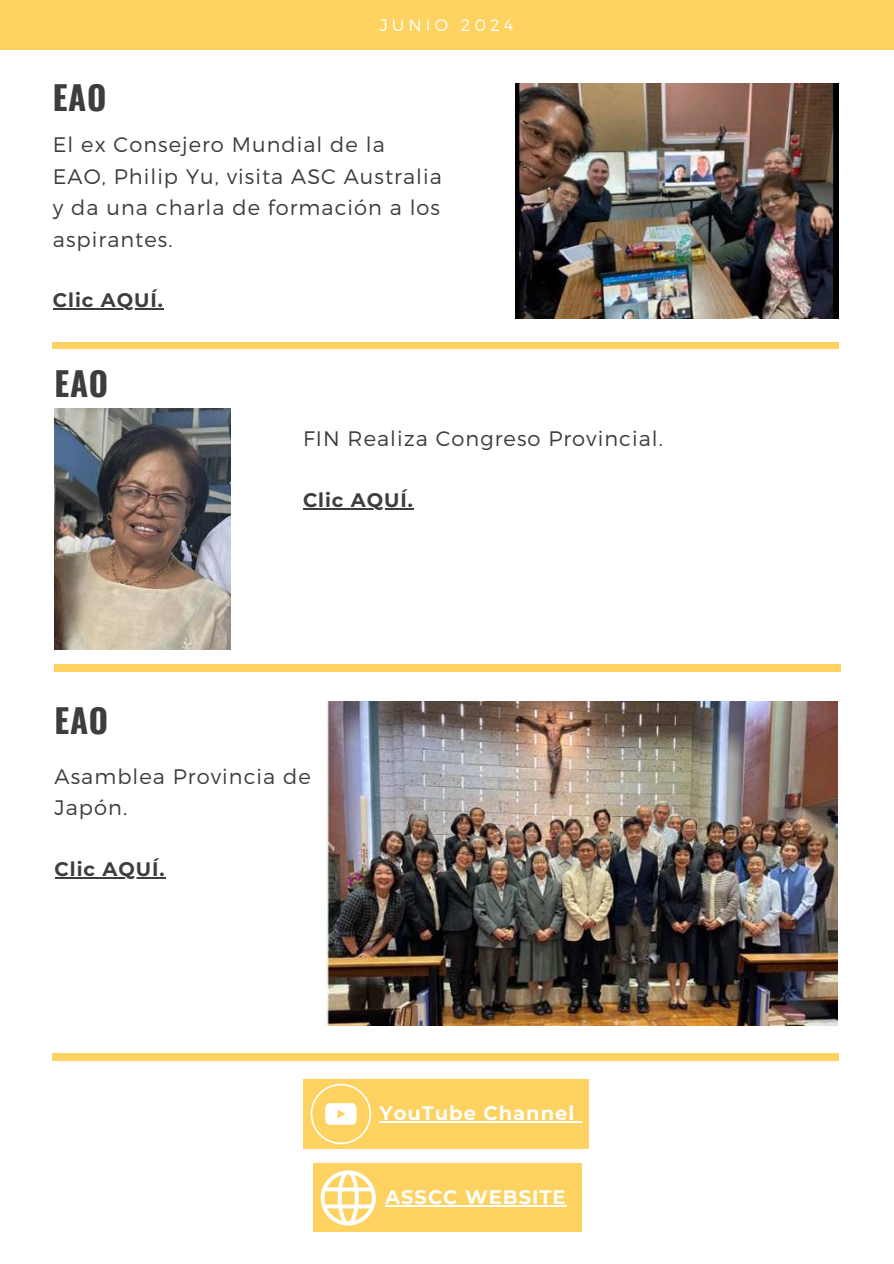
<style>
.page{position:relative;width:894px;height:1264px;background:#fff}
.page>*{position:absolute;margin:0;border:0;box-sizing:border-box;transform-origin:0 0}
.t1{font:700 33px "Oswald";letter-spacing:.02em;color:#3d3d3d}
.t2{font:300 21px/31.5px "Montserrat";letter-spacing:.05em;color:#3d3d3d}
.t3{font:700 19.5px "Montserrat";letter-spacing:.05em;color:#3d3d3d}
.t4{font:700 19.5px "Montserrat";letter-spacing:.05em;color:#fff}
.t5{font:300 16.5px "Montserrat";letter-spacing:.25em;color:#fff}
</style>
<div class="page">
<div style="left:0;top:0;width:893px;height:50px;background:#fdd260"></div>
<div style="left:52px;top:342px;width:786px;height:7px;background:#fdd260"></div>
<div style="left:54px;top:664px;width:786px;height:7px;background:#fdd260"></div>
<div style="left:52px;top:1053px;width:786px;height:7px;background:#fdd260"></div>
<div style="left:313px;top:1163px;width:268px;height:68px;background:#fdd260"></div>
<svg style="left:320px;top:1170px;width:56px;height:55px"></svg>
<hr style="left:385px;top:1205px;width:181px;height:1px;background:#fff">
<div style="left:303px;top:1079px;width:285px;height:69px;background:#fdd260"></div>
<hr style="left:379px;top:1121px;width:196px;height:1px;background:#fff">
<svg style="left:310px;top:1083px;width:61px;height:61px"></svg>
<img style="left:515px;top:84px;width:323px;height:235px">
<img style="left:55px;top:409px;width:175px;height:240px">
<img style="left:325px;top:701px;width:512px;height:324px">
<hr style="left:53px;top:308px;width:111px;height:2px;background:#3d3d3d">
<hr style="left:303px;top:508px;width:111px;height:1px;background:#3d3d3d">
<hr style="left:55px;top:877px;width:110px;height:1px;background:#3d3d3d">
<p class="t5" style="left:379px;top:15px;width:135px">JUNIO 2024</p>
<h1 class="t1" style="left:53px;top:80px;width:55px">EAO</h1>
<p class="t2" style="left:53px;top:129px;width:390px">El ex Consejero Mundial de la<br>EAO, Philip Yu, visita ASC Australia y da una charla de formación a los aspirantes.</p>
<p class="t3" style="left:53px;top:286px;width:111px">Clic AQUÍ.</p>
<h1 class="t1" style="left:55px;top:366px;width:55px">EAO</h1>
<p class="t2" style="left:303px;top:423px;width:361px">FIN Realiza Congreso Provincial.</p>
<p class="t3" style="left:303px;top:486px;width:111px">Clic AQUÍ.</p>
<h1 class="t1" style="left:55px;top:703px;width:55px">EAO</h1>
<p class="t2" style="left:55px;top:760px;width:257px">Asamblea Provincia de<br>Japón.</p>
<p class="t3" style="left:55px;top:855px;width:111px">Clic AQUÍ.</p>
<p class="t4" style="left:379px;top:1099px;width:196px">YouTube Channel</p>
<p class="t4" style="left:385px;top:1183px;width:182px">ASSCC WEBSITE</p>
</div>
